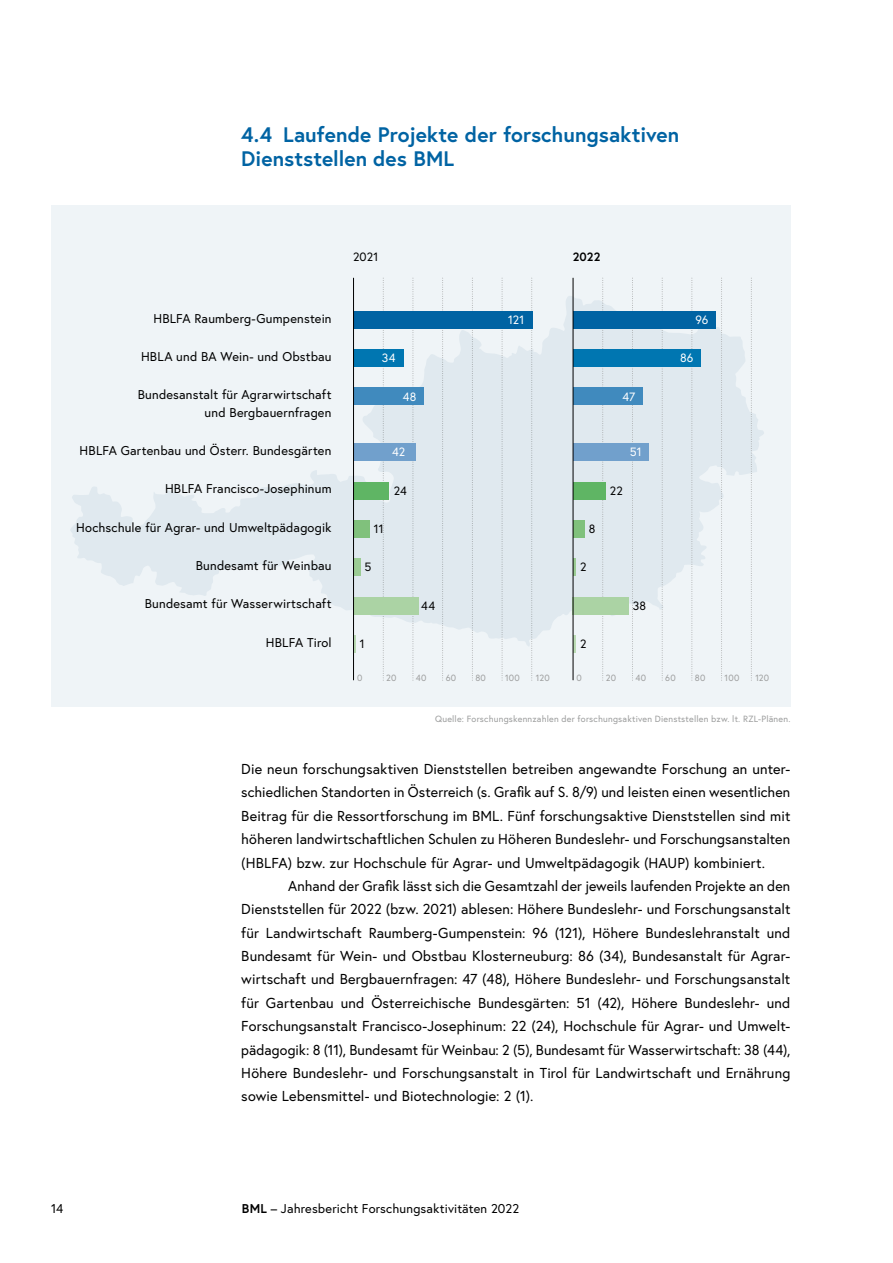
<style>
.page{position:relative;width:893px;height:1263px;background:#fff}
.page>*{position:absolute;margin:0;border:0;box-sizing:border-box;transform-origin:0 0}
.t1{font:700 21px/23.4px "Europa Austria";color:#0063a3}
.p_Erstzeileneinzug{font:14.4px/23.4px "Europa Austria";letter-spacing:.01em;color:#000;text-align:justify}
.t2{font:12.75px/17.5px "Europa Austria";letter-spacing:.015em;color:#000;text-align:right}
.t3{font:12px "Europa Austria";color:#000}
.t4{font:12px "Europa Austria";color:#fff}
.t5{font:700 12px "Europa Austria";color:#000}
.t6{font:9px "Europa Austria";letter-spacing:.025em;color:#9c9d9d}
.s1{font-weight:700}
</style>
<div class="page">
<div style="left:51px;top:205px;width:740px;height:502px;background:#eff4f7"></div>
<svg style="left:383px;top:278px;width:1px;height:402px"></svg>
<svg style="left:413px;top:278px;width:1px;height:400px"></svg>
<svg style="left:442px;top:278px;width:1px;height:402px"></svg>
<svg style="left:472px;top:278px;width:1px;height:402px"></svg>
<svg style="left:502px;top:278px;width:1px;height:401px"></svg>
<svg style="left:531px;top:278px;width:1px;height:402px"></svg>
<svg style="left:70px;top:296px;width:694px;height:351px"></svg>
<svg style="left:602px;top:278px;width:1px;height:402px"></svg>
<svg style="left:632px;top:278px;width:1px;height:402px"></svg>
<svg style="left:662px;top:278px;width:1px;height:402px"></svg>
<svg style="left:691px;top:278px;width:1px;height:401px"></svg>
<svg style="left:721px;top:278px;width:1px;height:402px"></svg>
<svg style="left:751px;top:278px;width:1px;height:402px"></svg>
<div style="left:573px;top:311px;width:142px;height:17px;background:#0063a3"></div>
<div style="left:573px;top:350px;width:127px;height:17px;background:#0076b1"></div>
<div style="left:573px;top:520px;width:12px;height:17px;background:#80c17c"></div>
<hr style="left:573px;top:559px;width:3px;height:17px;background:#9bcc94">
<div style="left:573px;top:597px;width:56px;height:17px;background:#abd3a4"></div>
<div style="left:573px;top:388px;width:69px;height:17px;background:#408abe"></div>
<div style="left:573px;top:444px;width:75px;height:17px;background:#71a0cc"></div>
<div style="left:573px;top:482px;width:32px;height:17px;background:#5fb564"></div>
<hr style="left:573px;top:635px;width:3px;height:17px;background:#bbdbb4">
<div style="left:353px;top:311px;width:180px;height:17px;background:#0063a3"></div>
<div style="left:353px;top:350px;width:51px;height:17px;background:#0076b1"></div>
<div style="left:353px;top:520px;width:17px;height:17px;background:#80c17c"></div>
<div style="left:353px;top:559px;width:8px;height:17px;background:#9bcc94"></div>
<div style="left:353px;top:597px;width:65px;height:17px;background:#abd3a4"></div>
<div style="left:353px;top:388px;width:71px;height:17px;background:#408abe"></div>
<div style="left:353px;top:444px;width:62px;height:17px;background:#71a0cc"></div>
<div style="left:353px;top:482px;width:36px;height:17px;background:#5fb564"></div>
<svg style="left:354px;top:635px;width:2px;height:17px"></svg>
<hr style="left:353px;top:278px;width:1px;height:402px;background:#000">
<hr style="left:573px;top:278px;width:1px;height:402px;background:#000">
<h2 class="t1" style="left:241px;top:123px;width:439px">4.4 Laufende Projekte der forschungsaktiven<br>Dienststellen des BML</h2>
<p class="t2" style="left:153px;top:309px;width:180px">HBLFA Raumberg-Gumpenstein</p>
<p class="t2" style="left:141px;top:347px;width:192px">HBLA und BA Wein- und Obstbau</p>
<p class="t2" style="left:138px;top:386px;width:195px">Bundesanstalt für Agrarwirtschaft und Bergbauernfragen</p>
<p class="t2" style="left:80px;top:442px;width:253px">HBLFA Gartenbau und Österr. Bundesgärten</p>
<p class="t2" style="left:165px;top:480px;width:168px">HBLFA Francisco-Josephinum</p>
<p class="t2" style="left:76px;top:518px;width:257px">Hochschule für Agrar- und Umweltpädagogik</p>
<p class="t2" style="left:196px;top:556px;width:137px">Bundesamt für Weinbau</p>
<p class="t2" style="left:145px;top:595px;width:188px">Bundesamt für Wasserwirtschaft</p>
<p class="t2" style="left:266px;top:633px;width:67px">HBLFA Tirol</p>
<p class="t3" style="left:353px;top:249px;width:27px">2021</p>
<p class="t5" style="left:573px;top:249px;width:29px">2022</p>
<p class="t4" style="left:508px;top:312px;width:18px">121</p>
<p class="t4" style="left:382px;top:350px;width:15px">34</p>
<p class="t4" style="left:403px;top:389px;width:15px">48</p>
<p class="t4" style="left:623px;top:389px;width:14px">47</p>
<p class="t4" style="left:392px;top:444px;width:14px">42</p>
<p class="t3" style="left:394px;top:483px;width:15px">24</p>
<p class="t4" style="left:630px;top:444px;width:13px">51</p>
<p class="t3" style="left:610px;top:483px;width:14px">22</p>
<p class="t3" style="left:374px;top:521px;width:11px">11</p>
<p class="t3" style="left:589px;top:521px;width:8px">8</p>
<p class="t3" style="left:365px;top:559px;width:8px">5</p>
<p class="t3" style="left:580px;top:559px;width:8px">2</p>
<p class="t3" style="left:421px;top:598px;width:16px">44</p>
<p class="t3" style="left:633px;top:598px;width:15px">38</p>
<p class="t3" style="left:360px;top:636px;width:6px">1</p>
<p class="t3" style="left:580px;top:636px;width:8px">2</p>
<p class="t4" style="left:696px;top:312px;width:14px">96</p>
<p class="t4" style="left:680px;top:350px;width:15px">86</p>
<p class="t6" style="left:357px;top:672px;width:7px">0</p>
<p class="t6" style="left:386px;top:672px;width:12px">20</p>
<p class="t6" style="left:416px;top:672px;width:12px">40</p>
<p class="t6" style="left:446px;top:672px;width:12px">60</p>
<p class="t6" style="left:475px;top:672px;width:12px">80</p>
<p class="t6" style="left:505px;top:672px;width:16px">100</p>
<p class="t6" style="left:536px;top:672px;width:15px">120</p>
<p class="t6" style="left:577px;top:672px;width:7px">0</p>
<p class="t6" style="left:606px;top:672px;width:12px">20</p>
<p class="t6" style="left:635px;top:672px;width:12px">40</p>
<p class="t6" style="left:665px;top:672px;width:12px">60</p>
<p class="t6" style="left:695px;top:672px;width:12px">80</p>
<p class="t6" style="left:725px;top:672px;width:16px">100</p>
<p class="t6" style="left:755px;top:672px;width:15px">120</p>
<p class="t6" style="left:435px;top:713px;width:357px">Quelle: Forschungskennzahlen der forschungsaktiven Dienststellen bzw. lt. RZL-Plänen.</p>
<p class="p_Erstzeileneinzug" style="left:241px;top:757px;width:551px">Die neun forschungsaktiven Dienststellen betreiben angewandte Forschung an unter&shy;schiedlichen Standorten in Österreich (s. Grafik auf S. 8/9) und leisten einen wesentlichen Beitrag für die Ressortforschung im BML. Fünf forschungsaktive Dienststellen sind mit höheren landwirtschaftlichen Schulen zu Höheren Bundeslehr- und Forschungsanstalten (HBLFA) bzw. zur Hochschule für Agrar- und Umweltpädagogik (HAUP) kombiniert.</p>
<p class="p_Erstzeileneinzug" style="left:241px;top:874px;width:551px;text-indent:47px">Anhand der Grafik lässt sich die Gesamtzahl der jeweils laufenden Projekte an den Dienststellen für 2022 (bzw. 2021) ablesen: Höhere Bundeslehr- und Forschungsanstalt für Landwirtschaft Raumberg-Gumpenstein: 96 (121), Höhere Bundeslehranstalt und Bundesamt für Wein- und Obstbau Klosterneuburg: 86 (34), Bundesanstalt für Agrar&shy;wirtschaft und Bergbauernfragen: 47 (48), Höhere Bundeslehr- und Forschungsanstalt für Gartenbau und Österreichische Bundesgärten: 51 (42), Höhere Bundeslehr- und Forschungsanstalt Francisco-Josephinum: 22 (24), Hochschule für Agrar- und Umwelt&shy;pädagogik: 8 (11), Bundesamt für Weinbau: 2 (5), Bundesamt für Wasserwirtschaft: 38 (44), Höhere Bundeslehr- und Forschungsanstalt in Tirol für Landwirtschaft und Ernährung sowie Lebensmittel- und Biotechnologie: 2 (1).</p>
<p class="t2" style="left:51px;top:1199px;width:14px">14</p>
<p class="t2" style="left:242px;top:1199px;width:279px"><span class="s1">BML</span> – Jahresbericht Forschungsaktivitäten 2022</p>
</div>
